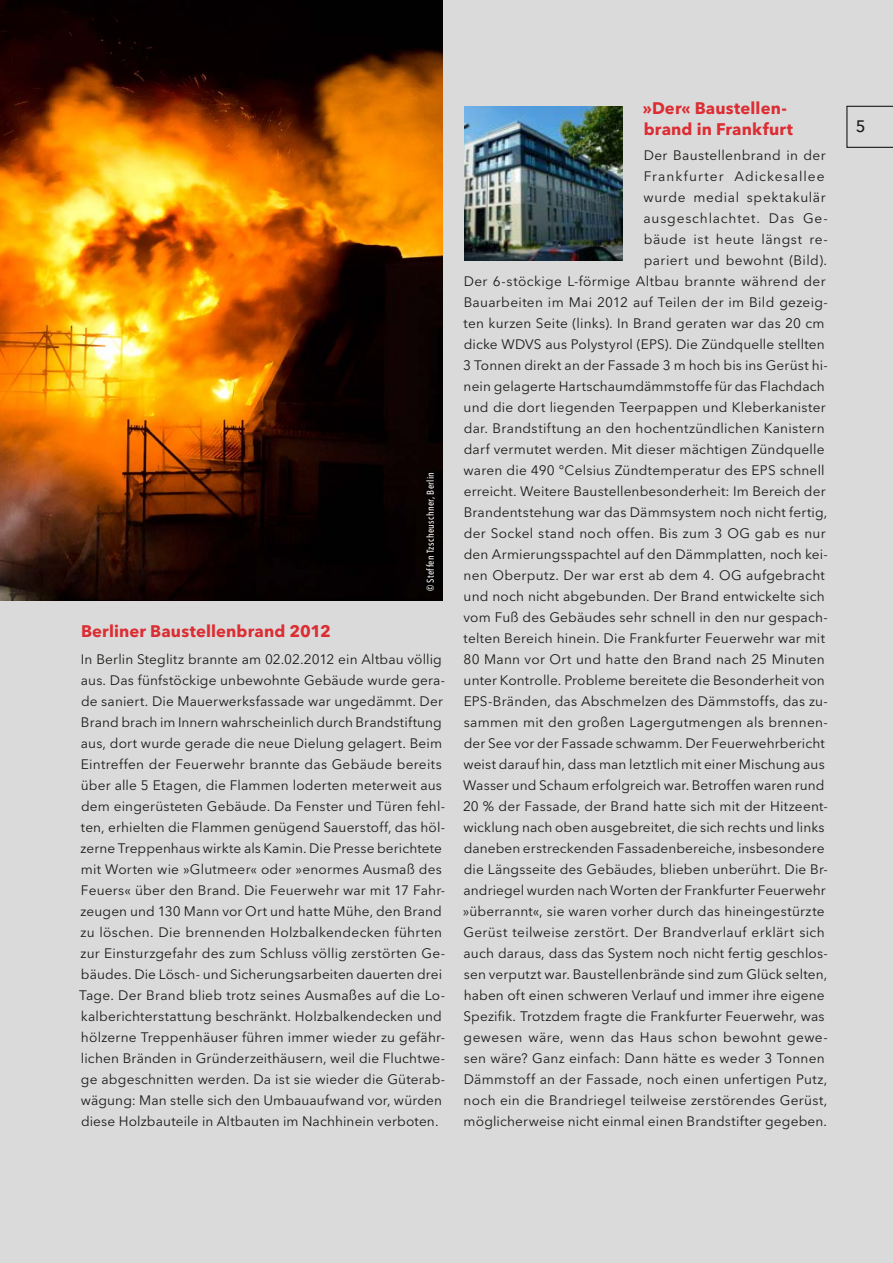
<style>
.page{position:relative;width:893px;height:1263px;background:#dadada}
.page>*{position:absolute;margin:0;border:0;box-sizing:border-box;transform-origin:0 0}
.t1{font:700 16.65px/21px "Avenir Next LT Pro";letter-spacing:.01em;color:#dc2d33}
.t2{font:500 16.5px "Avenir Next LT Pro";color:#1a1a18}
.t3{font:13.65px/21px "Avenir Next LT Pro";letter-spacing:.015em;color:#1a1a18;text-align:right}
.t4{font:500 condensed 9.75px "Avenir Next LT Pro";letter-spacing:.03em;color:#fff}
</style>
<div class="page">
<img style="left:465px;top:106px;width:157px;height:155px">
<img style="left:0;top:0;width:442px;height:600px">
<svg style="left:846px;top:106px;width:47px;height:42px"></svg>
<p class="t4" style="left:424px;top:591px;width:120px;rotate:-90deg">© Steffen Tzscheuschner, Berlin</p>
<p class="t1" style="left:81px;top:620px;width:252px">Berliner Baustellenbrand 2012</p>
<p class="t3" style="left:79px;top:648px;width:367px;text-align:left">In Berlin Steglitz brannte am 02.02.2012 ein Altbau völlig aus. Das fünfstöckige unbewohnte Gebäude wurde gera&shy;de saniert. Die Mauerwerksfassade war ungedämmt. Der Brand brach im Innern wahrscheinlich durch Brandstiftung aus, dort wurde gerade die neue Dielung gelagert. Beim Eintreffen der Feuerwehr brannte das Gebäude bereits über alle 5 Etagen, die Flammen loderten meterweit aus dem eingerüsteten Gebäude. Da Fenster und Türen fehl&shy;ten, erhielten die Flammen genügend Sauerstoff, das höl&shy;zerne Treppenhaus wirkte als Kamin. Die Presse berichtete mit Worten wie »Glutmeer« oder »enormes Ausmaß des Feuers« über den Brand. Die Feuerwehr war mit 17 Fahr&shy;zeugen und 130 Mann vor Ort und hatte Mühe, den Brand zu löschen. Die brennenden Holzbalkendecken führten zur Einsturzgefahr des zum Schluss völlig zerstörten Ge&shy;bäudes. Die Lösch- und Sicherungsarbeiten dauerten drei Tage. Der Brand blieb trotz seines Ausmaßes auf die Lo&shy;kalberichterstattung beschränkt. Holzbalkendecken und hölzerne Treppenhäuser führen immer wieder zu gefähr&shy;lichen Bränden in Gründerzeithäusern, weil die Fluchtwe&shy;ge abgeschnitten werden. Da ist sie wieder die Güterab&shy;wägung: Man stelle sich den Umbauaufwand vor, würden diese Holzbauteile in Altbauten im Nachhinein verboten.</p>
<p class="t1" style="left:643px;top:97px;width:151px">»Der« Baustellen&shy;brand in Frankfurt</p>
<p class="t3" style="left:463px;top:144px;width:367px">Der Baustellenbrand in der<br>Frankfurter Adickesallee<br>wurde medial spektakulär<br>ausgeschlachtet. Das Ge-<br>bäude ist heute längst re-<br>pariert und bewohnt (Bild).<br>Der 6-stöckige L-förmige Altbau brannte während der Bauarbeiten im Mai 2012 auf Teilen der im Bild gezeig&shy;ten kurzen Seite (links). In Brand geraten war das 20 cm dicke WDVS aus Polystyrol (EPS). Die Zündquelle stellten 3 Tonnen direkt an der Fassade 3 m hoch bis ins Gerüst hi&shy;nein gelagerte Hartschaumdämmstoffe für das Flachdach und die dort liegenden Teerpappen und Kleberkanister dar. Brandstiftung an den hochentzündlichen Kanistern darf vermutet werden. Mit dieser mächtigen Zündquelle waren die 490 °Celsius Zündtemperatur des EPS schnell erreicht. Weitere Baustellenbesonderheit: Im Bereich der Brandentstehung war das Dämmsystem noch nicht fertig, der Sockel stand noch offen. Bis zum 3 OG gab es nur den Armierungsspachtel auf den Dämmplatten, noch kei&shy;nen Oberputz. Der war erst ab dem 4. OG aufgebracht und noch nicht abgebunden. Der Brand entwickelte sich vom Fuß des Gebäudes sehr schnell in den nur gespach&shy;telten Bereich hinein. Die Frankfurter Feuerwehr war mit 80 Mann vor Ort und hatte den Brand nach 25 Minuten unter Kontrolle. Probleme bereitete die Besonderheit von EPS-Bränden, das Abschmelzen des Dämmstoffs, das zu&shy;sammen mit den großen Lagergutmengen als brennen&shy;der See vor der Fassade schwamm. Der Feuerwehrbericht weist darauf hin, dass man letztlich mit einer Mischung aus Wasser und Schaum erfolgreich war. Betroffen waren rund 20 % der Fassade, der Brand hatte sich mit der Hitzeent&shy;wicklung nach oben ausgebreitet, die sich rechts und links daneben erstreckenden Fassadenbereiche, insbesondere die Längsseite des Gebäudes, blieben unberührt. Die Br&shy;andriegel wurden nach Worten der Frankfurter Feuerwehr »überrannt«, sie waren vorher durch das hineingestürzte Gerüst teilweise zerstört. Der Brandverlauf erklärt sich auch daraus, dass das System noch nicht fertig geschlos&shy;sen verputzt war. Baustellenbrände sind zum Glück selten, haben oft einen schweren Verlauf und immer ihre eigene Spezifik. Trotzdem fragte die Frankfurter Feuerwehr, was gewesen wäre, wenn das Haus schon bewohnt gewe&shy;sen wäre? Ganz einfach: Dann hätte es weder 3 Tonnen Dämmstoff an der Fassade, noch einen unfertigen Putz, noch ein die Brandriegel teilweise zerstörendes Gerüst, möglicherweise nicht einmal einen Brandstifter gegeben.</p>
<p class="t2" style="left:856px;top:117px;width:11px">5</p>
</div>
